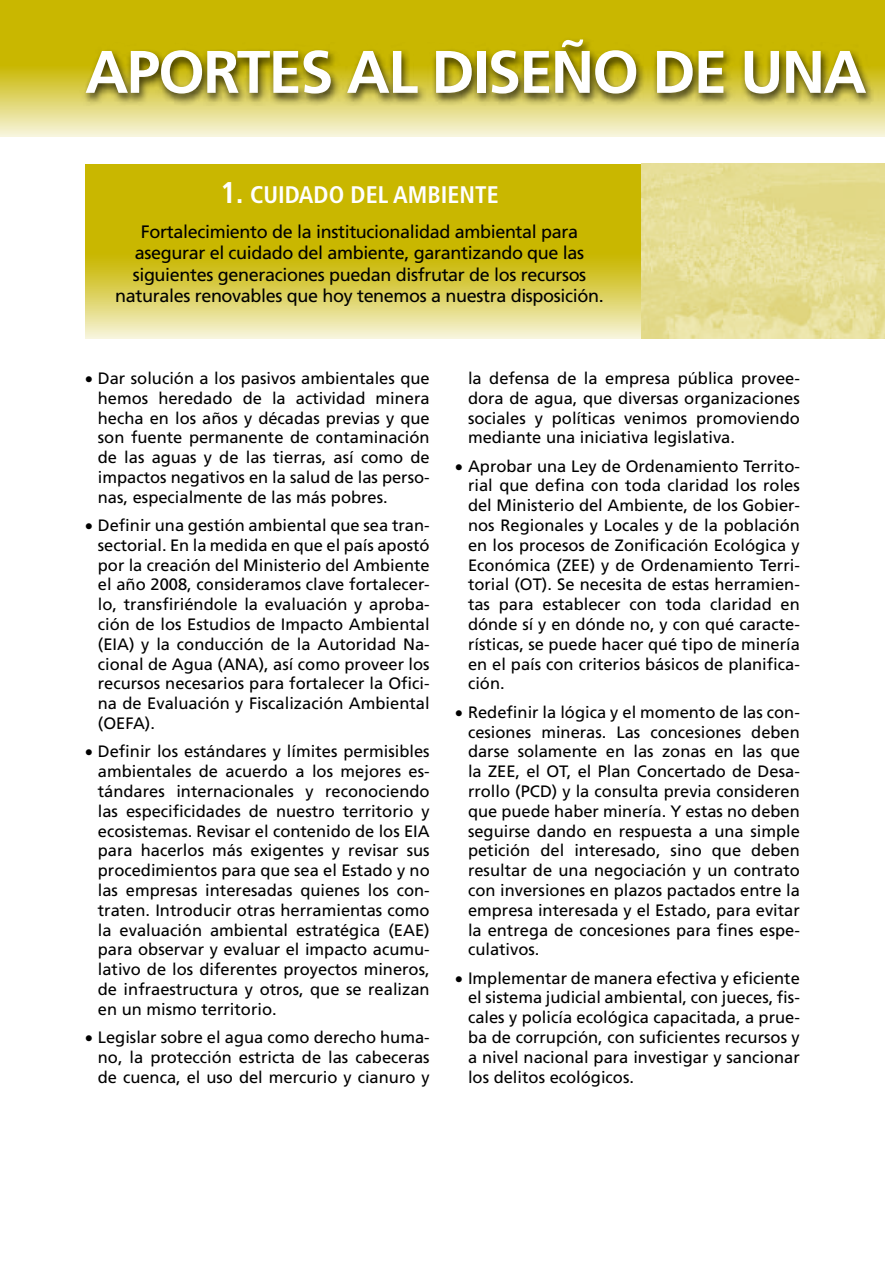
<style>
.page{position:relative;width:885px;height:1263px;background:#fff}
.page>*{position:absolute;margin:0;border:0;box-sizing:border-box;transform-origin:0 0}
.t1{font:700 60px "Frutiger";letter-spacing:-.03em;color:#fff}
.t2{font:700 condensed 24px "Frutiger LT Std";color:#fff}
.t3{font:18px/21.6px "Frutiger";letter-spacing:-.02em;color:#000;text-align:center}
.t4{font:16.5px/19.8px "Frutiger";color:#000;text-align:justify}
.s1{font-size:30px}
</style>
<div class="page">
<svg style="left:0;top:0;width:884px;height:137px;background:#d9cc4e"></svg>
<div style="left:80px;top:35px;width:804px;height:71px;background:#000;opacity:.75"></div>
<svg style="left:85px;top:164px;width:556px;height:175px;background:#d3c432"></svg>
<img style="left:641px;top:164px;width:243px;height:175px">
<h1 class="t1" style="left:85px;top:37px;width:783px">APORTES AL DISEÑO DE UNA</h1>
<h2 class="t2" style="left:220px;top:181px;width:280px"><span class="s1">1.</span> CUIDADO DEL AMBIENTE</h2>
<p class="t3" style="left:115px;top:221px;width:490px">Fortalecimiento de la institucionalidad ambiental para asegurar el cuidado del ambiente, garantizando que las siguientes generaciones puedan disfrutar de los recursos naturales renovables que hoy tenemos a nuestra disposición.</p>
<p class="t4" style="left:98px;top:368px;width:333px;text-indent:-13px">• Dar solución a los pasivos ambientales que hemos heredado de la actividad minera hecha en los años y décadas previas y que son fuente permanente de contaminación de las aguas y de las tierras, así como de impactos negativos en la salud de las perso&shy;nas, especialmente de las más pobres.</p>
<p class="t4" style="left:98px;top:515px;width:333px;text-indent:-13px">• Definir una gestión ambiental que sea tran&shy;sectorial. En la medida en que el país apostó por la creación del Ministerio del Ambiente el año 2008, consideramos clave fortalecer&shy;lo, transfiriéndole la evaluación y aproba&shy;ción de los Estudios de Impacto Ambiental (EIA) y la conducción de la Autoridad Na&shy;cional de Agua (ANA), así como proveer los recursos necesarios para fortalecer la Ofici&shy;na de Evaluación y Fiscalización Ambiental (OEFA).</p>
<p class="t4" style="left:98px;top:742px;width:333px;text-indent:-13px">• Definir los estándares y límites permisibles ambientales de acuerdo a los mejores es&shy;tándares internacionales y reconociendo las especificidades de nuestro territorio y ecosistemas. Revisar el contenido de los EIA para hacerlos más exigentes y revisar sus procedimientos para que sea el Estado y no las empresas interesadas quienes los con&shy;traten. Introducir otras herramientas como la evaluación ambiental estratégica (EAE) para observar y evaluar el impacto acumu&shy;lativo de los diferentes proyectos mineros, de infraestructura y otros, que se realizan en un mismo territorio.</p>
<p class="t4" style="left:98px;top:1027px;width:333px;text-indent:-13px">• Legislar sobre el agua como derecho huma&shy;no, la protección estricta de las cabeceras de cuenca, el uso del mercurio y cianuro y</p>
<p class="t4" style="left:468px;top:368px;width:333px">la defensa de la empresa pública provee&shy;dora de agua, que diversas organizaciones sociales y políticas venimos promoviendo mediante una iniciativa legislativa.</p>
<p class="t4" style="left:468px;top:456px;width:333px;text-indent:-13px">• Aprobar una Ley de Ordenamiento Territo&shy;rial que defina con toda claridad los roles del Ministerio del Ambiente, de los Gobier&shy;nos Regionales y Locales y de la población en los procesos de Zonificación Ecológica y Económica (ZEE) y de Ordenamiento Terri&shy;torial (OT). Se necesita de estas herramien&shy;tas para establecer con toda claridad en dónde sí y en dónde no, y con qué caracte&shy;rísticas, se puede hacer qué tipo de minería en el país con criterios básicos de planifica&shy;ción.</p>
<p class="t4" style="left:468px;top:702px;width:333px;text-indent:-13px">• Redefinir la lógica y el momento de las con&shy;cesiones mineras. Las concesiones deben darse solamente en las zonas en las que la ZEE, el OT, el Plan Concertado de Desa&shy;rrollo (PCD) y la consulta previa consideren que puede haber minería. Y estas no deben seguirse dando en respuesta a una simple petición del interesado, sino que deben resultar de una negociación y un contrato con inversiones en plazos pactados entre la empresa interesada y el Estado, para evitar la entrega de concesiones para fines espe&shy;culativos.</p>
<p class="t4" style="left:468px;top:968px;width:333px;text-indent:-13px">• Implementar de manera efectiva y eficiente el sistema judicial ambiental, con jueces, fis&shy;cales y policía ecológica capacitada, a prue&shy;ba de corrupción, con suficientes recursos y a nivel nacional para investigar y sancionar los delitos ecológicos.</p>
</div>
